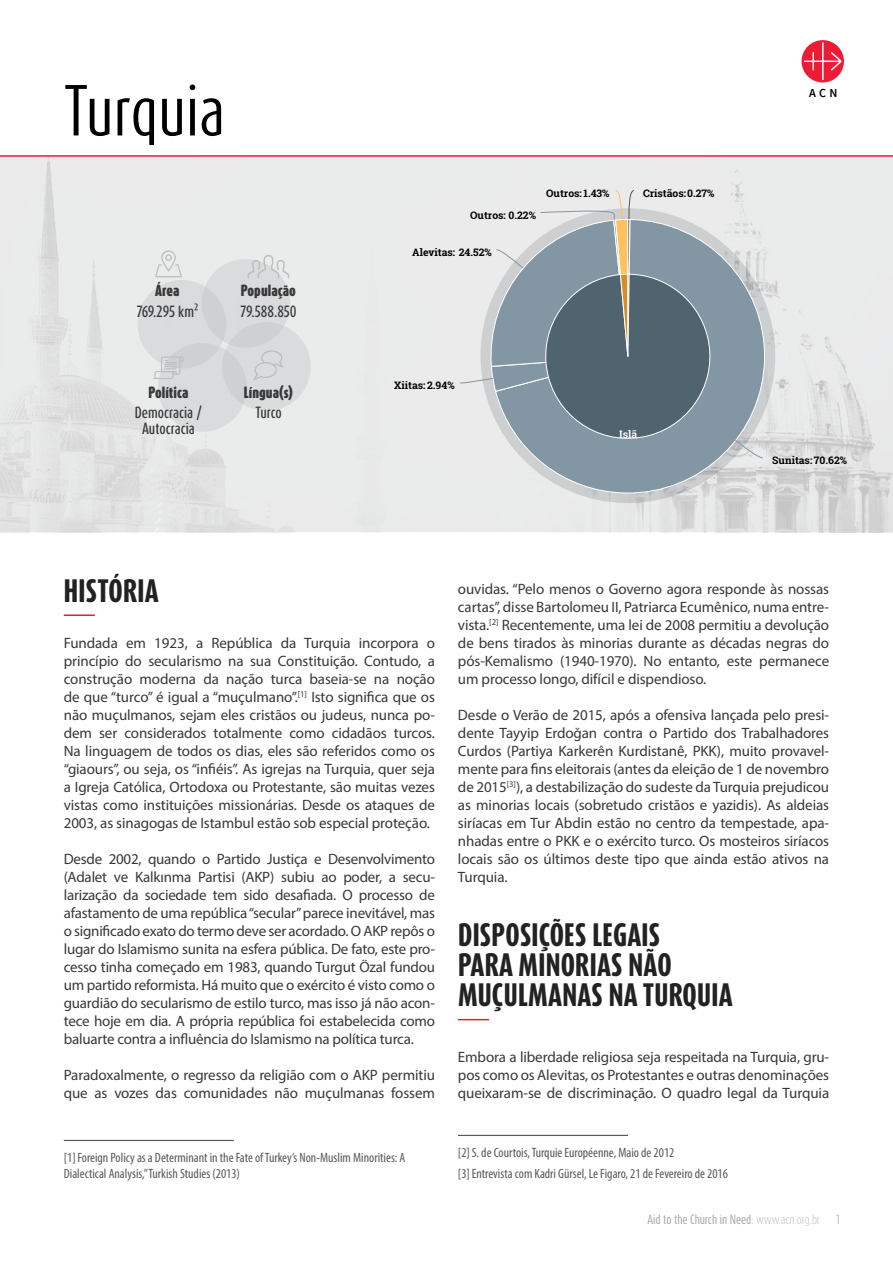
<style>
.page{position:relative;width:893px;height:1263px;background:#fff}
.page>*{position:absolute;margin:0;border:0;box-sizing:border-box;transform-origin:0 0}
.t1{font:60px "Dax Compact OT";color:#000}
.t2{font:800 27px/30px "Dax Compact OT";letter-spacing:.01em;color:#222223}
.t3{font:15px/18px "Myriad Pro";letter-spacing:-.005em;color:#383839;text-align:justify}
.t4{font:condensed 13.5px/16.2px "Myriad Pro";color:#58595b}
.t5{font:500 13.5px/16.2px "Dax Compact OT";color:#383839;text-align:center}
.t6{font:900 13.5px "Dax Compact OT";letter-spacing:.005em;color:#383839}
.t7{font:600 12.3px "Source Sans Pro";color:#000}
.t8{font:11.25px "Dax Compact OT";letter-spacing:-.01em;color:#9fa1a4}
.t9{font:300 11.25px "Dax Compact OT";color:#9fa1a4}
.t10{font:700 10.5px "Roboto Slab";color:#000}
.t11{font:700 10.5px "Roboto Slab";color:#fff}
.s1{font-weight:300;color:#bcbec0}
</style>
<div class="page">
<img style="left:0;top:157px;width:893px;height:375px">
<hr style="left:0;top:155px;width:893px;height:2px;background:#ed1b35">
<svg style="left:132px;top:250px;width:184px;height:187px;background:#dddfdf"></svg>
<svg style="left:801px;top:40px;width:43px;height:43px"></svg>
<svg style="left:804px;top:42px;width:37px;height:38px"></svg>
<svg style="left:494px;top:219px;width:272px;height:274px;background:#c7ccd0"></svg>
<svg style="left:459px;top:208px;width:305px;height:251px;background:#cbd1d4"></svg>
<svg style="left:486px;top:190px;width:248px;height:288px;background:#8e9da5"></svg>
<hr style="left:64px;top:614px;width:31px;height:2px;background:#ed1b35">
<hr style="left:64px;top:1140px;width:170px;height:1px;background:#58595b">
<hr style="left:458px;top:1019px;width:31px;height:1px;background:#ed1b35">
<hr style="left:458px;top:1135px;width:170px;height:1px;background:#58595b">
<h1 class="t1" style="left:64px;top:71px;width:163px">Turquia</h1>
<p class="t6" style="left:155px;top:281px;width:26px">Área</p>
<p class="t5" style="left:137px;top:303px;width:63px">769.295 km²</p>
<p class="t6" style="left:241px;top:281px;width:57px">População</p>
<p class="t5" style="left:240px;top:303px;width:58px">79.588.850</p>
<p class="t6" style="left:148px;top:383px;width:41px">Política</p>
<p class="t6" style="left:244px;top:383px;width:51px">Língua(s)</p>
<p class="t5" style="left:135px;top:404px;width:69px">Democracia /<br>Autocracia</p>
<p class="t5" style="left:255px;top:404px;width:28px">Turco</p>
<p class="t10" style="left:470px;top:208px;width:67px">Outros: 0.22%</p>
<p class="t10" style="left:546px;top:186px;width:65px">Outros: 1.43%</p>
<p class="t10" style="left:412px;top:245px;width:81px">Alevitas: 24.52%</p>
<p class="t10" style="left:643px;top:186px;width:73px">Cristãos: 0.27%</p>
<p class="t10" style="left:394px;top:378px;width:62px">Xiitas: 2.94%</p>
<p class="t11" style="left:619px;top:427px;width:20px">Islã</p>
<p class="t7" style="left:809px;top:85px;width:30px">ACN</p>
<p class="t10" style="left:772px;top:453px;width:76px">Sunitas: 70.62%</p>
<h2 class="t2" style="left:64px;top:575px;width:96px">HISTÓRIA</h2>
<p class="t3" style="left:64px;top:634px;width:373px">Fundada em 1923, a República da Turquia incorpora o princípio do secularismo na sua Constituição. Contudo, a construção moderna da nação turca baseia-se na noção de que “turco” é igual a “muçulmano”.<sup>[1]</sup> Isto significa que os não muçulmanos, sejam eles cristãos ou judeus, nunca po&shy;dem ser considerados totalmente como cidadãos turcos.<br>Na linguagem de todos os dias, eles são referidos como os “giaours”, ou seja, os “infiéis”. As igrejas na Turquia, quer seja a Igreja Católica, Ortodoxa ou Protestante, são muitas vezes vistas como instituições missionárias. Desde os ataques de 2003, as sinagogas de Istambul estão sob especial proteção.</p>
<p class="t3" style="left:64px;top:850px;width:373px">Desde 2002, quando o Partido Justiça e Desenvolvimento (Adalet ve Kalkınma Partisi (AKP) subiu ao poder, a secu&shy;larização da sociedade tem sido desafiada. O processo de afastamento de uma república “secular” parece inevitável, mas o significado exato do termo deve ser acordado. O AKP repôs o lugar do Islamismo sunita na esfera pública. De fato, este pro&shy;cesso tinha começado em 1983, quando Turgut Özal fundou um partido reformista. Há muito que o exército é visto como o guardião do secularismo de estilo turco, mas isso já não acon&shy;tece hoje em dia. A própria república foi estabelecida como baluarte contra a influência do Islamismo na política turca.</p>
<p class="t3" style="left:64px;top:1066px;width:373px">Paradoxalmente, o regresso da religião com o AKP permitiu que as vozes das comunidades não muçulmanas fossem</p>
<p class="t4" style="left:64px;top:1149px;width:343px">[1]Foreign Policy as a Determinant in the Fate of Turkey’s Non-Muslim Minorities: A<br>Dialectical Analysis,” Turkish Studies (2013)</p>
<p class="t3" style="left:458px;top:580px;width:373px">ouvidas. “Pelo menos o Governo agora responde às nossas cartas”, disse Bartolomeu II, Patriarca Ecumênico, numa entre&shy;vista.<sup>[2]</sup> Recentemente, uma lei de 2008 permitiu a devolução de bens tirados às minorias durante as décadas negras do pós-Kemalismo (1940-1970). No entanto, este permanece um processo longo, difícil e dispendioso.</p>
<p class="t3" style="left:458px;top:706px;width:373px">Desde o Verão de 2015, após a ofensiva lançada pelo presi&shy;dente Tayyip Erdoğan contra o Partido dos Trabalhadores Curdos (Partiya Karkerên Kurdistanê, PKK), muito provavel&shy;mente para fins eleitorais (antes da eleição de 1 de novembro de 2015<sup>[3]</sup>), a destabilização do sudeste da Turquia prejudicou as minorias locais (sobretudo cristãos e yazidis). As aldeias siríacas em Tur Abdin estão no centro da tempestade, apa&shy;nhadas entre o PKK e o exército turco. Os mosteiros siríacos locais são os últimos deste tipo que ainda estão ativos na Turquia.</p>
<h2 class="t2" style="left:458px;top:920px;width:276px">DISPOSIÇÕES LEGAIS<br>PARA MINORIAS NÃO<br>MUÇULMANAS NA TURQUIA</h2>
<p class="t3" style="left:458px;top:1048px;width:373px">Embora a liberdade religiosa seja respeitada na Turquia, gru&shy;pos como os Alevitas, os Protestantes e outras denominações queixaram-se de discriminação. O quadro legal da Turquia</p>
<p class="t4" style="left:458px;top:1141px;width:272px;line-height:21.3px">[2]S. de Courtois, Turquie Européenne, Maio de 2012 [3]Entrevista com Kadri Gürsel, Le Figaro, 21 de Fevereiro de 2016</p>
<p class="t8" style="left:648px;top:1212px;width:174px">Aid to the Church in Need<span class="s1">: www.acn.org.br</span></p>
<p class="t9" style="left:836px;top:1212px;width:6px">1</p>
</div>
